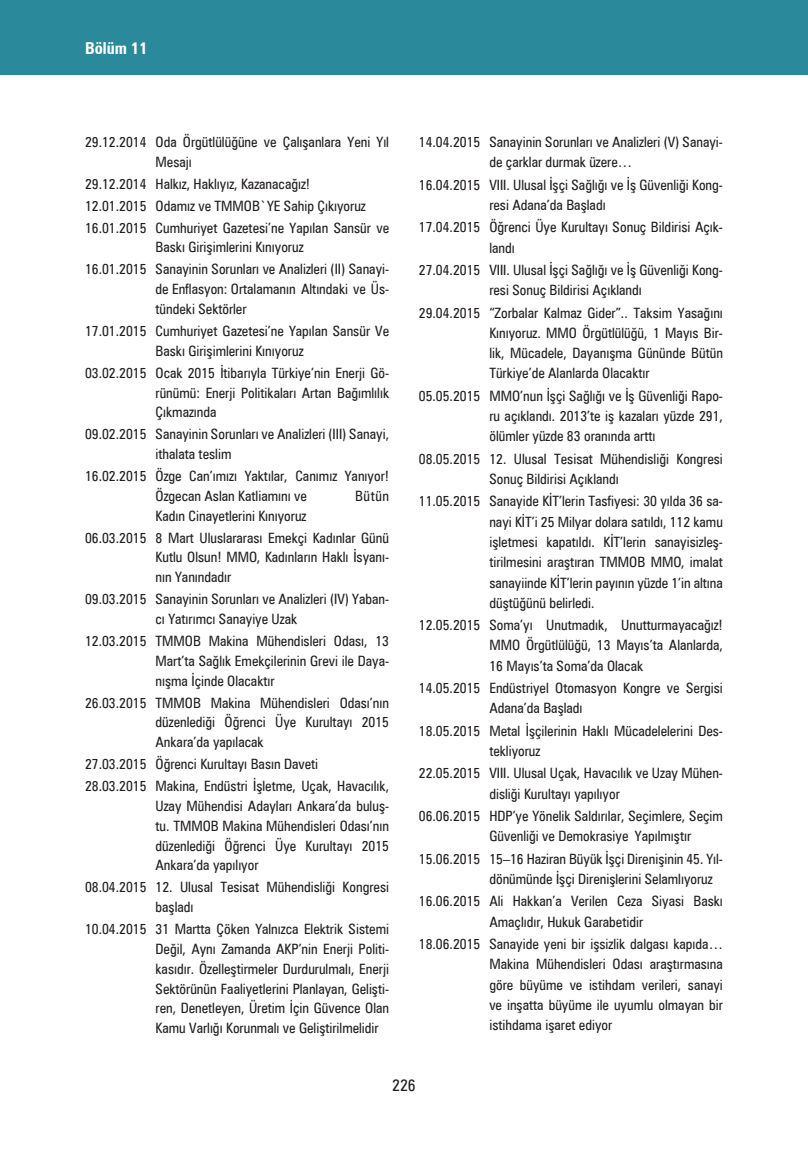
<style>
.page{position:relative;width:808px;height:1149px;background:#fff}
.page>*{position:absolute;margin:0;border:0;box-sizing:border-box;transform-origin:0 0}
.t1{font:700 condensed 16.5px "Zurich BT";color:#fff}
.t2{font:condensed 16.5px "Zurich BT";color:#231f20}
.calismarap_metin{font:condensed 14.25px/20.2px "Zurich BT";color:#231f20}
</style>
<div class="page">
<div style="left:0;top:0;width:808px;height:75px;background:#2a899a"></div>
<p class="t1" style="left:85px;top:38px;width:64px">Bölüm 11</p>
<p class="calismarap_metin" style="left:156px;top:132px;width:235px;line-height:19.8px;text-indent:-70px">29.12.2014 Oda Örgütlülüğüne ve Çalışanlara Yeni Yıl<br>Mesajı</p>
<p class="calismarap_metin" style="left:85px;top:173px;width:227px">29.12.2014 Halkız, Haklıyız, Kazanacağız!</p>
<p class="calismarap_metin" style="left:85px;top:195px;width:282px">12.01.2015 Odamız ve TMMOB`YE Sahip Çıkıyoruz</p>
<p class="calismarap_metin" style="left:156px;top:217px;width:235px;line-height:19.8px;text-indent:-70px">16.01.2015 Cumhuriyet Gazetesi’ne Yapılan Sansür ve<br>Baskı Girişimlerini Kınıyoruz</p>
<p class="calismarap_metin" style="left:156px;top:259px;width:235px;line-height:19.8px;text-align:justify;text-indent:-70px">16.01.2015 Sanayinin Sorunları ve Analizleri (II) Sanayi&shy;de Enflasyon: Ortalamanın Altındaki ve Üs&shy;tündeki Sektörler</p>
<p class="calismarap_metin" style="left:156px;top:321px;width:235px;line-height:19.8px;text-indent:-70px">17.01.2015 Cumhuriyet Gazetesi’ne Yapılan Sansür Ve<br>Baskı Girişimlerini Kınıyoruz</p>
<p class="calismarap_metin" style="left:156px;top:362px;width:235px;line-height:19.8px;text-align:justify;text-indent:-70px">03.02.2015 Ocak 2015 İtibarıyla Türkiye’nin Enerji Gö&shy;rünümü: Enerji Politikaları Artan Bağımlılık Çıkmazında</p>
<p class="calismarap_metin" style="left:156px;top:424px;width:235px;line-height:19.8px;text-indent:-70px">09.02.2015 Sanayinin Sorunları ve Analizleri (III) Sanayi, ithalata teslim</p>
<p class="calismarap_metin" style="left:156px;top:466px;width:235px;line-height:19.8px;text-indent:-70px">16.02.2015 Özge Can’ımızı Yaktılar, Canımız Yanıyor!<br>Özgecan Aslan Katliamını ve</p>
<p class="calismarap_metin" style="left:355px;top:485px;width:36px">Bütün</p>
<p class="calismarap_metin" style="left:156px;top:505px;width:152px">Kadın Cinayetlerini Kınıyoruz</p>
<p class="calismarap_metin" style="left:156px;top:527px;width:235px;line-height:19.8px;text-align:justify;text-indent:-70px">06.03.2015 8 Mart Uluslararası Emekçi Kadınlar Günü Kutlu Olsun! MMO, Kadınların Haklı İsyanı&shy;nın Yanındadır</p>
<p class="calismarap_metin" style="left:156px;top:589px;width:235px;line-height:19.8px;text-indent:-70px">09.03.2015 Sanayinin Sorunları ve Analizleri (IV) Yaban&shy;cı Yatırımcı Sanayiye Uzak</p>
<p class="calismarap_metin" style="left:156px;top:630px;width:235px;line-height:19.8px;text-align:justify;text-indent:-70px">12.03.2015 TMMOB Makina Mühendisleri Odası, 13<br>Mart’ta Sağlık Emekçilerinin Grevi ile Daya&shy;nışma İçinde Olacaktır</p>
<p class="calismarap_metin" style="left:156px;top:692px;width:235px;line-height:19.8px;text-align:justify;text-indent:-70px">26.03.2015 TMMOB Makina Mühendisleri Odası’nın düzenlediği Öğrenci Üye Kurultayı 2015<br>Ankara’da yapılacak</p>
<p class="calismarap_metin" style="left:85px;top:753px;width:235px">27.03.2015 Öğrenci Kurultayı Basın Daveti</p>
<p class="calismarap_metin" style="left:156px;top:775px;width:235px;line-height:19.8px;text-align:justify;text-indent:-70px">28.03.2015 Makina, Endüstri İşletme, Uçak, Havacılık, Uzay Mühendisi Adayları Ankara’da buluş&shy;tu. TMMOB Makina Mühendisleri Odası’nın düzenlediği Öğrenci Üye Kurultayı 2015<br>Ankara’da yapılıyor</p>
<p class="calismarap_metin" style="left:156px;top:876px;width:235px;line-height:19.8px;text-indent:-70px">08.04.2015 12. Ulusal Tesisat Mühendisliği Kongresi başladı</p>
<p class="calismarap_metin" style="left:156px;top:918px;width:235px;line-height:19.8px;text-align:justify;text-indent:-70px">10.04.2015 31 Martta Çöken Yalnızca Elektrik Sistemi Değil, Aynı Zamanda AKP’nin Enerji Politi&shy;kasıdır. Özelleştirmeler Durdurulmalı, Enerji Sektörünün Faaliyetlerini Planlayan, Gelişti&shy;ren, Denetleyen, Üretim İçin Güvence Olan Kamu Varlığı Korunmalı ve Geliştirilmelidir</p>
<p class="calismarap_metin" style="left:489px;top:132px;width:235px;text-indent:-70px">14.04.2015 Sanayinin Sorunları ve Analizleri (V) Sanayi&shy;de çarklar durmak üzere…</p>
<p class="calismarap_metin" style="left:489px;top:174px;width:235px;text-indent:-70px">16.04.2015 VIII. Ulusal İşçi Sağlığı ve İş Güvenliği Kong&shy;resi Adana’da Başladı</p>
<p class="calismarap_metin" style="left:489px;top:217px;width:235px;text-indent:-70px">17.04.2015 Öğrenci Üye Kurultayı Sonuç Bildirisi Açık&shy;landı</p>
<p class="calismarap_metin" style="left:489px;top:259px;width:235px;text-indent:-70px">27.04.2015 VIII. Ulusal İşçi Sağlığı ve İş Güvenliği Kong&shy;resi Sonuç Bildirisi Açıklandı</p>
<p class="calismarap_metin" style="left:489px;top:302px;width:235px;text-align:justify;text-indent:-70px">29.04.2015 “Zorbalar Kalmaz Gider”.. Taksim Yasağını Kınıyoruz. MMO Örgütlülüğü, 1 Mayıs Bir&shy;lik, Mücadele, Dayanışma Gününde Bütün Türkiye’de Alanlarda Olacaktır</p>
<p class="calismarap_metin" style="left:489px;top:385px;width:235px;text-align:justify;text-indent:-70px">05.05.2015 MMO’nun İşçi Sağlığı ve İş Güvenliği Rapo&shy;ru açıklandı. 2013’te iş kazaları yüzde 291, ölümler yüzde 83 oranında arttı</p>
<p class="calismarap_metin" style="left:489px;top:448px;width:235px;text-indent:-70px">08.05.2015 12. Ulusal Tesisat Mühendisliği Kongresi<br>Sonuç Bildirisi Açıklandı</p>
<p class="calismarap_metin" style="left:489px;top:491px;width:235px;text-align:justify;text-indent:-70px">11.05.2015 Sanayide KİT’lerin Tasfiyesi: 30 yılda 36 sa&shy;nayi KİT’i 25 Milyar dolara satıldı, 112 kamu işletmesi kapatıldı. KİT’lerin sanayisizleş&shy;tirilmesini araştıran TMMOB MMO, imalat sanayiinde KİT’lerin payının yüzde 1’in altına düştüğünü belirledi.</p>
<p class="calismarap_metin" style="left:489px;top:614px;width:235px;text-align:justify;text-indent:-70px">12.05.2015 Soma’yı Unutmadık, Unutturmayacağız!<br>MMO Örgütlülüğü, 13 Mayıs’ta Alanlarda, 16 Mayıs’ta Soma’da Olacak</p>
<p class="calismarap_metin" style="left:489px;top:677px;width:235px;text-indent:-70px">14.05.2015 Endüstriyel Otomasyon Kongre ve Sergisi<br>Adana’da Başladı</p>
<p class="calismarap_metin" style="left:489px;top:720px;width:235px;text-indent:-70px">18.05.2015 Metal İşçilerinin Haklı Mücadelelerini Des&shy;tekliyoruz</p>
<p class="calismarap_metin" style="left:489px;top:762px;width:235px;text-indent:-70px">22.05.2015 VIII. Ulusal Uçak, Havacılık ve Uzay Mühen&shy;disliği Kurultayı yapılıyor</p>
<p class="calismarap_metin" style="left:489px;top:805px;width:235px;text-indent:-70px">06.06.2015 HDP’ye Yönelik Saldırılar, Seçimlere, Seçim<br>Güvenliği ve Demokrasiye Yapılmıştır</p>
<p class="calismarap_metin" style="left:489px;top:848px;width:235px;text-indent:-70px">15.06.2015 15–16 Haziran Büyük İşçi Direnişinin 45. Yıl&shy;dönümünde İşçi Direnişlerini Selamlıyoruz</p>
<p class="calismarap_metin" style="left:489px;top:890px;width:235px;text-indent:-70px">16.06.2015 Ali Hakkan’a Verilen Ceza Siyasi Baskı<br>Amaçlıdır, Hukuk Garabetidir</p>
<p class="calismarap_metin" style="left:489px;top:933px;width:235px;text-align:justify;text-indent:-70px">18.06.2015 Sanayide yeni bir işsizlik dalgası kapıda… Makina Mühendisleri Odası araştırmasına göre büyüme ve istihdam verileri, sanayi ve inşatta büyüme ile uyumlu olmayan bir istihdama işaret ediyor</p>
<p class="t2" style="left:392px;top:1075px;width:25px">226</p>
</div>
